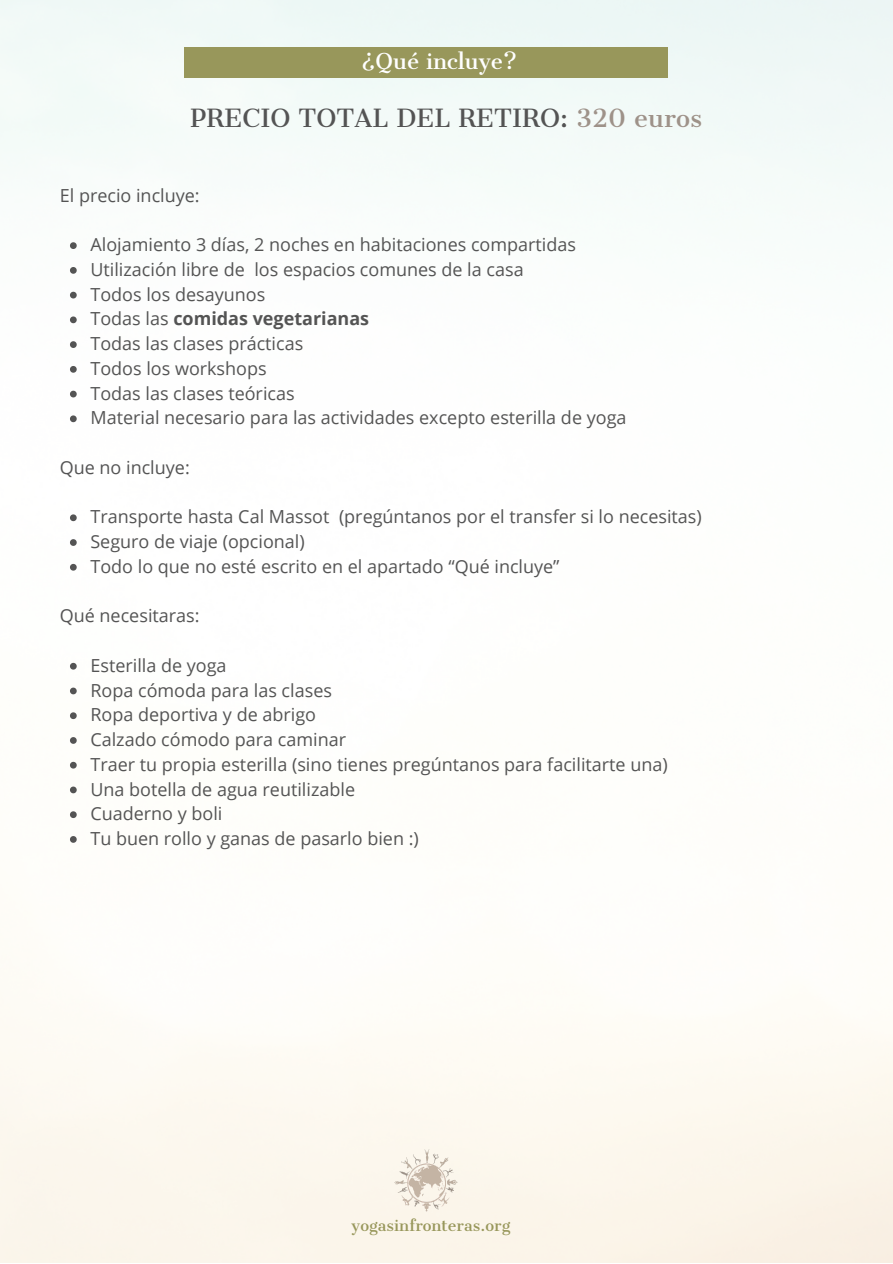
<style>
.page{position:relative;width:893px;height:1264px;background:#fff}
.page>*{position:absolute;margin:0;border:0;box-sizing:border-box;transform-origin:0 0}
.t1{font:24px "Cantata One";color:#545454}
.t2{font:21px "Cantata One";color:#fff}
.t3{font:18px "Open Sans";color:#545454}
.t4{font:700 18px "Open Sans";color:#545454}
.t5{font:15px "Cantata One";color:#98975b}
.s1{color:#9e9289}
.s2{font-weight:400}
</style>
<div class="page">
<img style="left:0;top:0;width:892px;height:1262px">
<div style="left:184px;top:48px;width:483px;height:30px;background:#98975b"></div>
<img style="left:393px;top:1147px;width:65px;height:66px">
<svg style="left:70px;top:242px;width:7px;height:7px"></svg>
<svg style="left:70px;top:267px;width:7px;height:7px"></svg>
<svg style="left:70px;top:292px;width:7px;height:6px"></svg>
<svg style="left:70px;top:316px;width:7px;height:7px"></svg>
<svg style="left:70px;top:341px;width:7px;height:7px"></svg>
<svg style="left:70px;top:366px;width:7px;height:7px"></svg>
<svg style="left:70px;top:391px;width:7px;height:6px"></svg>
<svg style="left:70px;top:415px;width:7px;height:7px"></svg>
<svg style="left:70px;top:514px;width:7px;height:7px"></svg>
<svg style="left:70px;top:539px;width:7px;height:7px"></svg>
<svg style="left:70px;top:564px;width:7px;height:6px"></svg>
<svg style="left:70px;top:663px;width:7px;height:6px"></svg>
<svg style="left:70px;top:687px;width:7px;height:7px"></svg>
<svg style="left:70px;top:712px;width:7px;height:7px"></svg>
<svg style="left:70px;top:737px;width:7px;height:6px"></svg>
<svg style="left:70px;top:761px;width:7px;height:7px"></svg>
<svg style="left:70px;top:786px;width:7px;height:7px"></svg>
<svg style="left:70px;top:811px;width:7px;height:7px"></svg>
<svg style="left:70px;top:836px;width:7px;height:6px"></svg>
<p class="t2" style="left:361px;top:48px;width:157px">¿Qué incluye?</p>
<p class="t1" style="left:190px;top:103px;width:513px">PRECIO TOTAL DEL RETIRO: <span class="s1">320 euros</span></p>
<p class="t3" style="left:60px;top:182px;width:141px">El precio incluye:</p>
<p class="t3" style="left:90px;top:232px;width:487px">Alojamiento 3 días, 2 noches en habitaciones compartidas</p>
<p class="t3" style="left:90px;top:257px;width:434px">Utilización libre de los espacios comunes de la casa</p>
<p class="t3" style="left:90px;top:281px;width:176px">Todos los desayunos</p>
<p class="t4" style="left:90px;top:306px;width:280px"><span class="s2">Todas las</span> comidas vegetarianas</p>
<p class="t3" style="left:90px;top:331px;width:214px">Todas las clases prácticas</p>
<p class="t3" style="left:90px;top:356px;width:178px">Todos los workshops</p>
<p class="t3" style="left:90px;top:380px;width:206px">Todas las clases teóricas</p>
<p class="t3" style="left:90px;top:405px;width:537px">Material necesario para las actividades excepto esterilla de yoga</p>
<p class="t3" style="left:60px;top:454px;width:131px">Que no incluye:</p>
<p class="t3" style="left:90px;top:504px;width:613px">Transporte hasta Cal Massot (pregúntanos por el transfer si lo necesitas)</p>
<p class="t3" style="left:90px;top:529px;width:216px">Seguro de viaje (opcional)</p>
<p class="t3" style="left:90px;top:553px;width:470px">Todo lo que no esté escrito en el apartado “Qué incluye”</p>
<p class="t3" style="left:60px;top:603px;width:141px">Qué necesitaras:</p>
<p class="t3" style="left:90px;top:652px;width:138px">Esterilla de yoga</p>
<p class="t3" style="left:90px;top:677px;width:243px">Ropa cómoda para las clases</p>
<p class="t3" style="left:90px;top:702px;width:227px">Ropa deportiva y de abrigo</p>
<p class="t3" style="left:90px;top:726px;width:257px">Calzado cómodo para caminar</p>
<p class="t3" style="left:90px;top:751px;width:578px">Traer tu propia esterilla (sino tienes pregúntanos para facilitarte una)</p>
<p class="t3" style="left:90px;top:776px;width:266px">Una botella de agua reutilizable</p>
<p class="t3" style="left:90px;top:801px;width:133px">Cuaderno y boli</p>
<p class="t3" style="left:90px;top:825px;width:330px">Tu buen rollo y ganas de pasarlo bien :)</p>
<p class="t5" style="left:351px;top:1215px;width:160px">yogasinfronteras.org</p>
</div>
